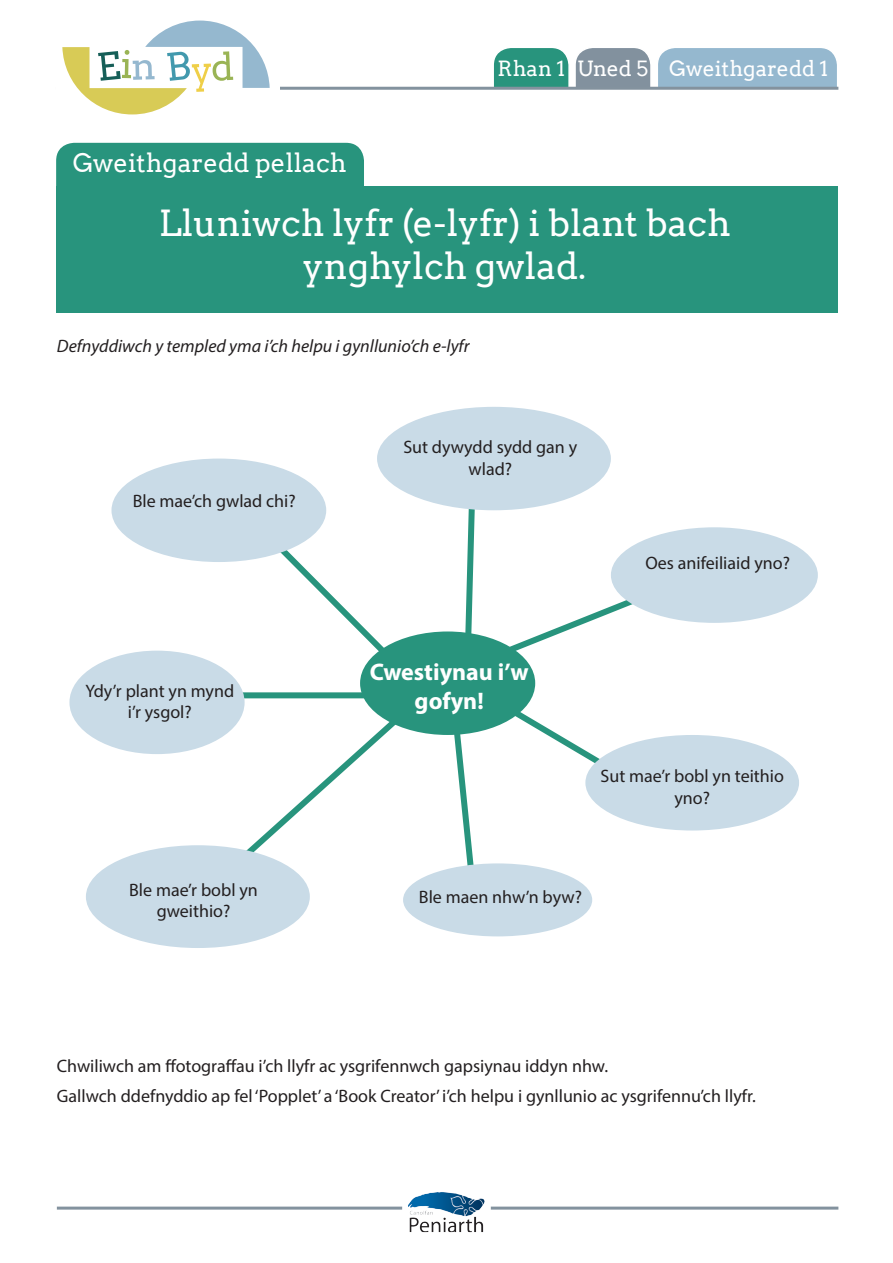
<style>
.page{position:relative;width:893px;height:1263px;background:#fff}
.page>*{position:absolute;margin:0;border:0;box-sizing:border-box;transform-origin:0 0}
.t1{font:36px/43.2px "Arvo";color:#fff;text-align:center}
.t2{font:25.5px "Arvo";color:#fff}
.t3{font:700 24px/28.8px "Myriad Pro";color:#fff;text-align:center}
.t4{font:21px "Arvo";color:#fff}
.t5{font:18px/21.6px "Myriad Pro";color:#231f20;text-align:center}
.t6{font:italic 18px "Myriad Pro";color:#231f20}
</style>
<div class="page">
<svg style="left:492px;top:48px;width:347px;height:42px;background:#83aeb7"></svg>
<hr style="left:56px;top:87px;width:782px;height:3px;background:#83929e">
<div style="left:56px;top:143px;width:308px;height:143px;background:#28947d;border-radius:18px"></div>
<div style="left:56px;top:186px;width:782px;height:127px;background:#28947d"></div>
<div style="left:56px;top:21px;width:224px;height:97px;background:#fff"></div>
<svg style="left:62px;top:21px;width:208px;height:93px"></svg>
<hr style="left:57px;top:1206px;width:781px;height:3px;background:#83929e">
<div style="left:402px;top:1189px;width:89px;height:58px;background:#fff;border-radius:18px"></div>
<img style="left:408px;top:1192px;width:76px;height:40px">
<svg style="left:454px;top:689px;width:202px;height:221px"></svg>
<svg style="left:232px;top:699px;width:184px;height:167px"></svg>
<div style="left:168px;top:692px;width:223px;height:6px;background:#28947d"></div>
<div style="left:585px;top:735px;width:214px;height:95px;background:#c9dbe7;border-radius:50%"></div>
<div style="left:86px;top:845px;width:224px;height:103px;background:#c9dbe7;border-radius:50%"></div>
<div style="left:69px;top:651px;width:176px;height:103px;background:#c9dbe7;border-radius:50%"></div>
<svg style="left:233px;top:500px;width:151px;height:171px"></svg>
<svg style="left:462px;top:508px;width:16px;height:125px"></svg>
<svg style="left:495px;top:587px;width:161px;height:75px"></svg>
<div style="left:111px;top:459px;width:215px;height:103px;background:#c9dbe7;border-radius:50%"></div>
<div style="left:377px;top:407px;width:234px;height:103px;background:#c9dbe7;border-radius:50%"></div>
<div style="left:611px;top:527px;width:207px;height:96px;background:#c9dbe7;border-radius:50%"></div>
<div style="left:403px;top:863px;width:189px;height:73px;background:#c9dbe7;border-radius:50%"></div>
<div style="left:360px;top:631px;width:175px;height:104px;background:#28947d;border-radius:50%"></div>
<p class="t2" style="left:73px;top:149px;width:275px">Gweithgaredd pellach</p>
<p class="t4" style="left:498px;top:57px;width:152px">Rhan 1 Uned 5</p>
<p class="t4" style="left:669px;top:56px;width:161px">Gweithgaredd 1</p>
<p class="t1" style="left:159px;top:202px;width:574px">Lluniwch lyfr (e-lyfr) i blant bach ynghylch gwlad.</p>
<p class="t6" style="left:57px;top:335px;width:414px">Defnyddiwch y templed yma i’ch helpu i gynllunio’ch e-lyfr</p>
<p class="t5" style="left:133px;top:490px;width:165px">Ble mae’ch gwlad chi?</p>
<p class="t5" style="left:85px;top:680px;width:150px">Ydy’r plant yn mynd i’r ysgol?</p>
<p class="t5" style="left:129px;top:878px;width:130px">Ble mae’r bobl yn gweithio?</p>
<p class="t5" style="left:403px;top:436px;width:175px">Sut dywydd sydd gan y wlad?</p>
<p class="t5" style="left:645px;top:552px;width:146px">Oes anifeiliaid yno?</p>
<p class="t3" style="left:370px;top:657px;width:160px">Cwestiynau i’w gofyn!</p>
<p class="t5" style="left:600px;top:765px;width:185px">Sut mae’r bobl yn teithio yno?</p>
<p class="t5" style="left:419px;top:886px;width:165px">Ble maen nhw’n byw?</p>
<p class="t5" style="left:57px;top:1055px;width:553px">Chwiliwch am ffotograffau i’ch llyfr ac ysgrifennwch gapsiynau iddyn nhw.</p>
<p class="t5" style="left:57px;top:1085px;width:700px">Gallwch ddefnyddio ap fel ‘Popplet’ a ‘Book Creator’ i’ch helpu i gynllunio ac ysgrifennu’ch llyfr.</p>
</div>
